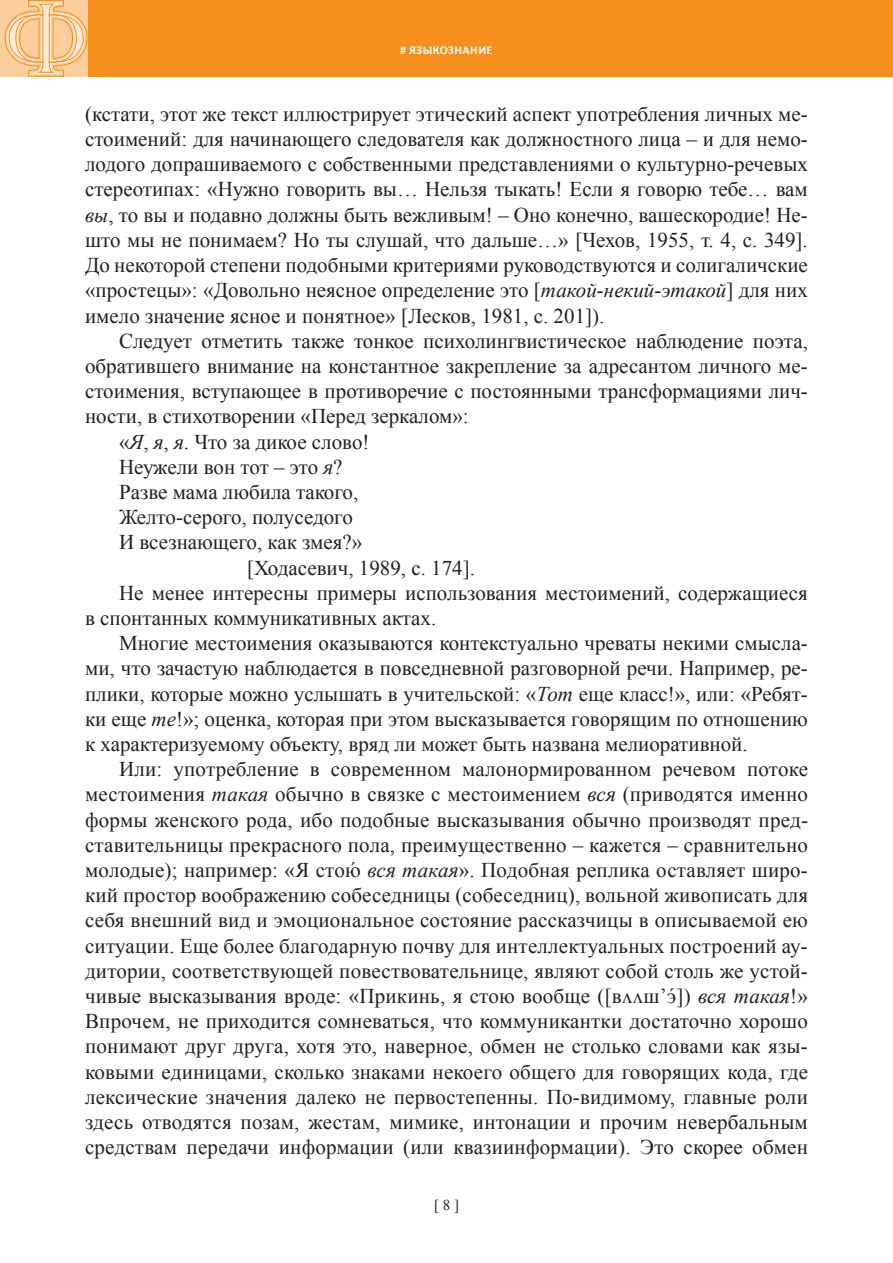
<style>
.page{position:relative;width:893px;height:1263px;background:#fff}
.page>*{position:absolute;margin:0;border:0;box-sizing:border-box;transform-origin:0 0}
.t1{font:21px/25.2px "Times New Roman";color:#231f20;text-align:justify}
.t2{font:15px "Times New Roman";color:#231f20}
.t3{font:700 12px "Calibri";color:#fff}
.s1{font-style:italic}
</style>
<div class="page">
<div style="left:0;top:0;width:893px;height:77px;background:#f68f1e"></div>
<div style="left:0;top:0;width:88px;height:77px;background:#fdce9d"></div>
<svg style="left:4px;top:0;width:84px;height:77px"></svg>
<p class="t3" style="left:400px;top:43px;width:41px"># языкознани</p>
<p class="t3" style="left:487px;top:43px;width:7px">Е</p>
<p class="t1" style="left:85px;top:101px;width:724px">(кстати, этот же текст иллюстрирует этический аспект употребления личных ме&shy;стоимений: для начинающего следователя как должностного лица – и для немо&shy;лодого допрашиваемого с собственными представлениями о культурно-речевых стереотипах: «Нужно говорить вы… Нельзя тыкать! Если я говорю тебе… вам <span class="s1">вы</span>, то вы и подавно должны быть вежливым! – Оно конечно, вашескородие! Не&shy;што мы не понимаем? Но ты слушай, что дальше…» [Чехов, 1955, т. 4, с. 349].<br>До некоторой степени подобными критериями руководствуются и солигаличские «простецы»: «Довольно неясное определение это [<span class="s1">такой-некий-этакой</span>] для них имело значение ясное и понятное» [Лесков, 1981, с. 201]).</p>
<p class="t1" style="left:119px;top:328px;width:690px">Следует отметить также тонкое психолингвистическое наблюдение поэта,</p>
<p class="t1" style="left:85px;top:353px;width:724px">обратившего внимание на константное закрепление за адресантом личного ме-</p>
<p class="t1" style="left:85px;top:378px;width:724px">стоимения, вступающее в противоречие с постоянными трансформациями лич-</p>
<p class="t1" style="left:85px;top:403px;width:385px">ности, в стихотворении «Перед зеркалом»:</p>
<p class="t1" style="left:119px;top:429px;width:252px">«<span class="s1">Я</span>, <span class="s1">я</span>, <span class="s1">я</span>. Что за дикое слово!</p>
<p class="t1" style="left:119px;top:454px;width:225px">Неужели вон тот – это <span class="s1">я</span>?</p>
<p class="t1" style="left:119px;top:479px;width:241px">Разве мама любила такого,</p>
<p class="t1" style="left:119px;top:504px;width:235px">Желто-серого, полуседого</p>
<p class="t1" style="left:119px;top:529px;width:245px">И всезнающего, как змея?»</p>
<p class="t1" style="left:247px;top:555px;width:229px">[Ходасевич, 1989, с. 174].</p>
<p class="t1" style="left:119px;top:580px;width:690px">Не менее интересны примеры использования местоимений, содержащиеся</p>
<p class="t1" style="left:85px;top:605px;width:353px">в спонтанных коммуникативных актах.</p>
<p class="t1" style="left:119px;top:630px;width:690px">Многие местоимения оказываются контекстуально чреваты некими смысла-</p>
<p class="t1" style="left:85px;top:655px;width:724px">ми, что зачастую наблюдается в повседневной разговорной речи. Например, ре-</p>
<p class="t1" style="left:85px;top:681px;width:724px">плики, которые можно услышать в учительской: «<span class="s1">Тот</span> еще класс!», или: «Ребят-</p>
<p class="t1" style="left:85px;top:706px;width:724px">ки еще <span class="s1">те</span>!»; оценка, которая при этом высказывается говорящим по отношению</p>
<p class="t1" style="left:85px;top:731px;width:664px">к характеризуемому объекту, вряд ли может быть названа мелиоративной.</p>
<p class="t1" style="left:119px;top:756px;width:690px">Или: употребление в современном малонормированном речевом потоке</p>
<p class="t1" style="left:85px;top:781px;width:724px">местоимения <span class="s1">такая</span> обычно в связке с местоимением <span class="s1">вся</span> (приводятся именно</p>
<p class="t1" style="left:85px;top:807px;width:724px">формы женского рода, ибо подобные высказывания обычно производят пред-</p>
<p class="t1" style="left:85px;top:832px;width:724px">ставительницы прекрасного пола, преимущественно – кажется – сравнительно</p>
<p class="t1" style="left:85px;top:857px;width:724px">молодые); например: «Я стою́ <span class="s1">вся такая</span>». Подобная реплика оставляет широ-</p>
<p class="t1" style="left:85px;top:882px;width:724px">кий простор воображению собеседницы (собеседниц), вольной живописать для</p>
<p class="t1" style="left:85px;top:907px;width:724px">себя внешний вид и эмоциональное состояние рассказчицы в описываемой ею</p>
<p class="t1" style="left:85px;top:933px;width:724px">ситуации. Еще более благодарную почву для интеллектуальных построений ау-</p>
<p class="t1" style="left:85px;top:958px;width:724px">дитории, соответствующей повествовательнице, являют собой столь же устой-</p>
<p class="t1" style="left:85px;top:983px;width:724px">чивые высказывания вроде: «Прикинь, я стою вообще ([вᴧᴧш’э́]) <span class="s1">вся такая</span>!»</p>
<p class="t1" style="left:85px;top:1008px;width:724px">Впрочем, не приходится сомневаться, что коммуникантки достаточно хорошо</p>
<p class="t1" style="left:85px;top:1033px;width:724px">понимают друг друга, хотя это, наверное, обмен не столько словами как язы-</p>
<p class="t1" style="left:85px;top:1059px;width:724px">ковыми единицами, сколько знаками некоего общего для говорящих кода, где</p>
<p class="t1" style="left:85px;top:1084px;width:724px">лексические значения далеко не первостепенны. По-видимому, главные роли</p>
<p class="t1" style="left:85px;top:1109px;width:724px">здесь отводятся позам, жестам, мимике, интонации и прочим невербальным</p>
<p class="t1" style="left:85px;top:1134px;width:724px">средствам передачи информации (или квазиинформации). Это скорее обмен</p>
<p class="t2" style="left:434px;top:1194px;width:26px">[ 8 ]</p>
</div>
